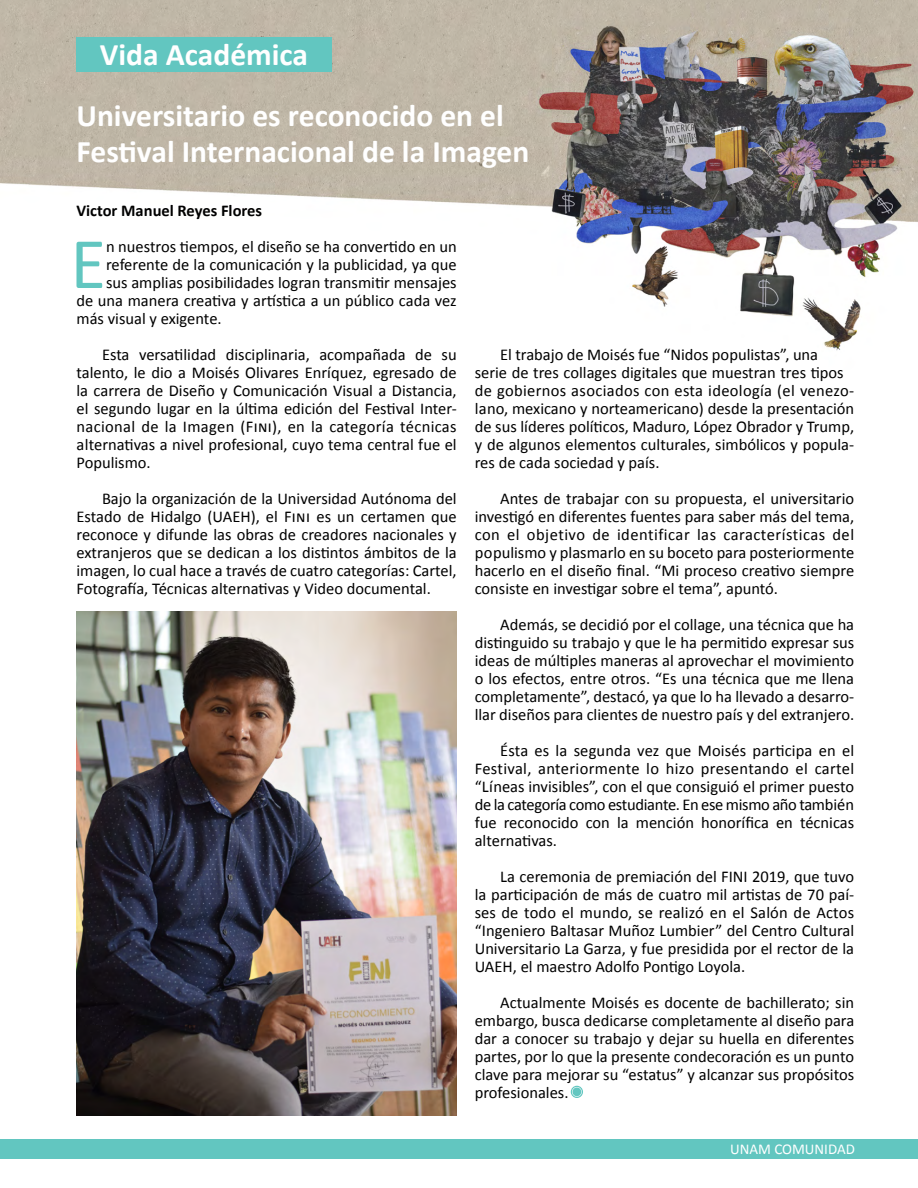
<style>
.page{position:relative;width:918px;height:1188px;background:#fff}
.page>*{position:absolute;margin:0;border:0;box-sizing:border-box;transform-origin:0 0}
.t1{font:73.2px "Calibri";color:#62c6c0}
.t2{font:700 31.5px/36px "Calibri";color:#fff}
.t3{font:16.5px/18px "Calibri";color:#000;text-align:justify}
.t4{font:700 16.5px "Calibri";color:#000}
.t5{font:15px "Calibri";color:#fff}
</style>
<div class="page">
<img style="left:0;top:0;width:918px;height:351px">
<img style="left:77px;top:612px;width:380px;height:504px">
<svg style="left:571px;top:1086px;width:12px;height:12px"></svg>
<div style="left:77px;top:38px;width:255px;height:34px;background:#62c6c0"></div>
<div style="left:0;top:1139px;width:918px;height:19px;background:#62c6c0"></div>
<h2 class="t2" style="left:100px;top:37px;width:210px">Vida Académica</h2>
<h2 class="t2" style="left:77px;top:98px;width:454px">Universitario es reconocido en el<br>Festival Internacional de la Imagen</h2>
<p class="t4" style="left:77px;top:200px;width:187px">Victor Manuel Reyes Flores</p>
<h1 class="t1" style="left:70px;top:217px;width:37px">E</h1>
<p class="t3" style="left:106px;top:238px;width:352px">n nuestros tiempos, el diseño se ha convertido en un</p>
<p class="t3" style="left:106px;top:256px;width:352px">referente de la comunicación y la publicidad, ya que</p>
<p class="t3" style="left:106px;top:274px;width:352px">sus amplias posibilidades logran transmitir mensajes</p>
<p class="t3" style="left:77px;top:292px;width:382px">de una manera creativa y artística a un público cada vez</p>
<p class="t3" style="left:77px;top:310px;width:147px">más visual y exigente.</p>
<p class="t3" style="left:77px;top:346px;width:382px;text-indent:26px">Esta versatilidad disciplinaria, acompañada de su talento, le dio a Moisés Olivares Enríquez, egresado de la carrera de Diseño y Comunicación Visual a Distancia, el segundo lugar en la última edición del Festival Inter&shy;nacional de la Imagen (Fini), en la categoría técnicas alternativas a nivel profesional, cuyo tema central fue el Populismo.</p>
<p class="t3" style="left:77px;top:490px;width:382px;text-indent:26px">Bajo la organización de la Universidad Autónoma del Estado de Hidalgo (UAEH), el Fini es un certamen que reconoce y difunde las obras de creadores nacionales y extranjeros que se dedican a los distintos ámbitos de la imagen, lo cual hace a través de cuatro categorías: Cartel, Fotografía, Técnicas alternativas y Video documental.</p>
<p class="t3" style="left:475px;top:346px;width:381px;text-align:left;text-indent:26px">El trabajo de Moisés fue “Nidos populistas”, una serie de tres collages digitales que muestran tres tipos de gobiernos asociados con esta ideología (el venezo&shy;lano, mexicano y norteamericano) desde la presentación de sus líderes políticos, Maduro, López Obrador y Trump, y de algunos elementos culturales, simbólicos y popula&shy;res de cada sociedad y país.</p>
<p class="t3" style="left:475px;top:490px;width:381px;text-indent:26px">Antes de trabajar con su propuesta, el universitario investigó en diferentes fuentes para saber más del tema, con el objetivo de identificar las características del populismo y plasmarlo en su boceto para posteriormente hacerlo en el diseño final. “Mi proceso creativo siempre consiste en investigar sobre el tema”, apuntó.</p>
<p class="t3" style="left:475px;top:616px;width:381px;text-indent:26px">Además, se decidió por el collage, una técnica que ha distinguido su trabajo y que le ha permitido expresar sus ideas de múltiples maneras al aprovechar el movimiento o los efectos, entre otros. “Es una técnica que me llena completamente”, destacó, ya que lo ha llevado a desarro&shy;llar diseños para clientes de nuestro país y del extranjero.</p>
<p class="t3" style="left:475px;top:742px;width:381px;text-indent:26px">Ésta es la segunda vez que Moisés participa en el Festival, anteriormente lo hizo presentando el cartel “Líneas invisibles”, con el que consiguió el primer puesto de la categoría como estudiante. En ese mismo año también fue reconocido con la mención honorífica en técnicas alternativas.</p>
<p class="t3" style="left:475px;top:868px;width:381px;text-indent:26px">La ceremonia de premiación del FINI 2019, que tuvo la participación de más de cuatro mil artistas de 70 paí&shy;ses de todo el mundo, se realizó en el Salón de Actos “Ingeniero Baltasar Muñoz Lumbier” del Centro Cultural Universitario La Garza, y fue presidida por el rector de la UAEH, el maestro Adolfo Pontigo Loyola.</p>
<p class="t3" style="left:475px;top:994px;width:381px;text-indent:26px">Actualmente Moisés es docente de bachillerato; sin embargo, busca dedicarse completamente al diseño para dar a conocer su trabajo y dejar su huella en diferentes partes, por lo que la presente condecoración es un punto clave para mejorar su “estatus” y alcanzar sus propósitos profesionales.</p>
<p class="t5" style="left:730px;top:1140px;width:126px">UNAM COMUNIDAD</p>
</div>
